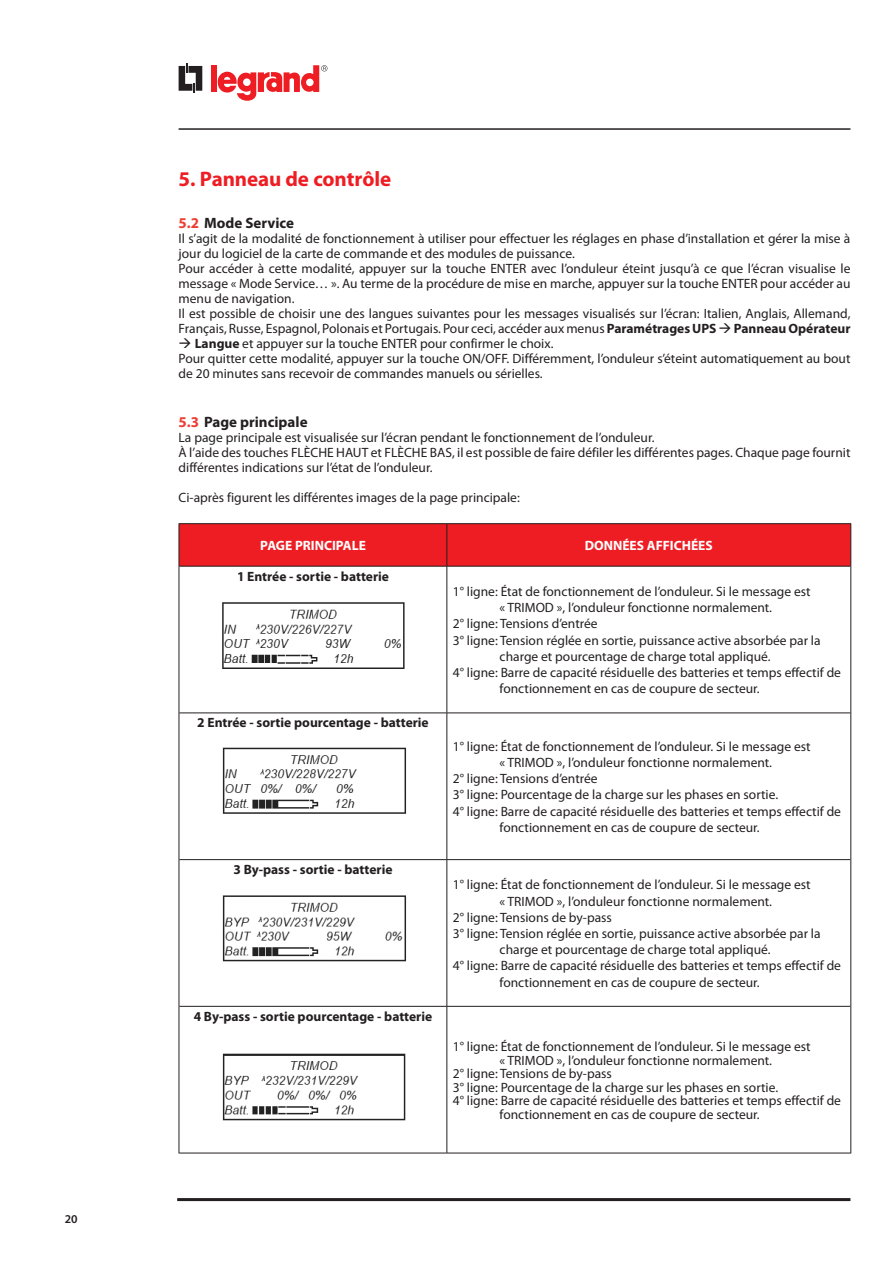
<style>
.page{position:relative;width:893px;height:1263px;background:#fff}
.page>*{position:absolute;margin:0;border:0;box-sizing:border-box;transform-origin:0 0}
.t1{font:700 21px "Myriad Pro";letter-spacing:-.005em;color:#ee1d23}
.t2{font:700 15px "Myriad Pro";color:#231f20}
.Text_-_9pt{font:13.5px/16.2px "Myriad Pro";color:#231f20}
.Testo_normale{font:13.5px/15px "Myriad Pro";color:#231f20}
.Text_-_9pt-2{font:700 13.5px "Myriad Pro";color:#231f20}
.Text_-_9pt_-_Bold{font:700 13.5px "Myriad Pro";color:#231f20}
.Text_-_9pt_-_Bold-2{font:700 13.5px "Myriad Pro";color:#fff}
.t3{font:600 12px "Myriad Pro";color:#231f20}
.s1{color:#ee3e34}
.s2{font-weight:700}
</style>
<div class="page">
<hr style="left:179px;top:128px;width:671px;height:2px;background:#231f20">
<hr style="left:177px;top:1198px;width:673px;height:3px;background:#231f20">
<svg style="left:179px;top:64px;width:23px;height:29px"></svg>
<div style="left:211px;top:65px;width:6px;height:27px;background:#ee1d23"></div>
<svg style="left:218px;top:65px;width:109px;height:36px"></svg>
<div style="left:180px;top:524px;width:670px;height:42px;background:#ee1d23"></div>
<hr style="left:179px;top:1006px;width:1px;height:147px;background:#231f20">
<hr style="left:850px;top:1006px;width:1px;height:147px;background:#231f20">
<hr style="left:179px;top:523px;width:268px;height:1px;background:#231f20">
<hr style="left:179px;top:524px;width:1px;height:42px;background:#231f20">
<hr style="left:447px;top:523px;width:404px;height:1px;background:#231f20">
<hr style="left:850px;top:524px;width:1px;height:42px;background:#231f20">
<hr style="left:179px;top:566px;width:1px;height:147px;background:#231f20">
<hr style="left:850px;top:566px;width:1px;height:147px;background:#231f20">
<hr style="left:179px;top:713px;width:1px;height:147px;background:#231f20">
<hr style="left:850px;top:713px;width:1px;height:147px;background:#231f20">
<hr style="left:179px;top:860px;width:1px;height:146px;background:#231f20">
<hr style="left:850px;top:860px;width:1px;height:146px;background:#231f20">
<hr style="left:447px;top:524px;width:1px;height:42px;background:#231f20">
<hr style="left:179px;top:566px;width:268px;height:1px;background:#231f20">
<hr style="left:447px;top:566px;width:403px;height:1px;background:#231f20">
<hr style="left:447px;top:566px;width:1px;height:147px;background:#231f20">
<hr style="left:179px;top:713px;width:268px;height:1px;background:#231f20">
<hr style="left:447px;top:713px;width:403px;height:1px;background:#231f20">
<hr style="left:447px;top:713px;width:1px;height:146px;background:#231f20">
<hr style="left:179px;top:859px;width:268px;height:1px;background:#231f20">
<hr style="left:447px;top:859px;width:403px;height:1px;background:#231f20">
<hr style="left:447px;top:860px;width:1px;height:146px;background:#231f20">
<hr style="left:179px;top:1006px;width:268px;height:1px;background:#231f20">
<hr style="left:447px;top:1006px;width:403px;height:1px;background:#231f20">
<hr style="left:447px;top:1006px;width:1px;height:147px;background:#231f20">
<hr style="left:179px;top:1153px;width:268px;height:1px;background:#231f20">
<hr style="left:447px;top:1153px;width:404px;height:1px;background:#231f20">
<img style="left:222px;top:602px;width:183px;height:67px">
<img style="left:222px;top:747px;width:185px;height:67px">
<img style="left:222px;top:895px;width:185px;height:67px">
<img style="left:222px;top:1053px;width:184px;height:68px">
<p class="t3" style="left:65px;top:1211px;width:14px">20</p>
<p class="t1" style="left:178px;top:165px;width:214px">5. Panneau de contrôle</p>
<p class="t2" style="left:179px;top:213px;width:117px"><span class="s1">5.2</span> Mode Service</p>
<p class="Testo_normale" style="left:179px;top:231px;width:673px">Il s’agit de la modalité de fonctionnement à utiliser pour effectuer les réglages en phase d’installation et gérer la mise à jour du logiciel de la carte de commande et des modules de puissance.</p>
<p class="Testo_normale" style="left:179px;top:261px;width:673px;text-align:justify">Pour accéder à cette modalité, appuyer sur la touche ENTER avec l’onduleur éteint jusqu’à ce que l’écran visualise le message « Mode Service… ». Au terme de la procédure de mise en marche, appuyer sur la touche ENTER pour accéder au menu de navigation.</p>
<p class="Testo_normale" style="left:179px;top:306px;width:673px">Il est possible de choisir une des langues suivantes pour les messages visualisés sur l’écran: Italien, Anglais, Allemand,<br>Français, Russe, Espagnol, Polonais et Portugais. Pour ceci, accéder aux menus <span class="s2">Paramétrages UPS</span> →<span class="s2">Panneau Opérateur</span></p>
<p class="Testo_normale" style="left:179px;top:336px;width:376px">→ <span class="s2">Langue</span> et appuyer sur la touche ENTER pour confirmer le choix.</p>
<p class="Testo_normale" style="left:179px;top:351px;width:673px">Pour quitter cette modalité, appuyer sur la touche ON/OFF. Différemment, l’onduleur s’éteint automatiquement au bout de 20 minutes sans recevoir de commandes manuels ou sérielles.</p>
<p class="t2" style="left:179px;top:412px;width:130px"><span class="s1">5.3</span> Page principale</p>
<p class="Testo_normale" style="left:179px;top:429px;width:477px">La page principale est visualisée sur l’écran pendant le fonctionnement de l’onduleur.</p>
<p class="Testo_normale" style="left:179px;top:444px;width:673px">À l’aide des touches FLÈCHE HAUT et FLÈCHE BAS, il est possible de faire défiler les différentes pages. Chaque page fournit différentes indications sur l’état de l’onduleur.</p>
<p class="Testo_normale" style="left:179px;top:489px;width:343px">Ci-après figurent les différentes images de la page principale:</p>
<p class="Text_-_9pt_-_Bold-2" style="left:260px;top:537px;width:107px">PAGE PRINCIPALE</p>
<p class="Text_-_9pt_-_Bold-2" style="left:585px;top:537px;width:130px">DONNÉES AFFICHÉES</p>
<p class="Text_-_9pt-2" style="left:237px;top:567px;width:153px">1 Entrée - sortie - batterie</p>
<p class="Text_-_9pt" style="left:500px;top:583px;width:313px;text-indent:-47px">1° ligne: État de fonctionnement de l’onduleur. Si le message est « TRIMOD », l’onduleur fonctionne normalement.</p>
<p class="Text_-_9pt" style="left:453px;top:615px;width:146px">2° ligne: Tensions d’entrée</p>
<p class="Text_-_9pt" style="left:453px;top:632px;width:369px;text-align:center">3° ligne: Tension réglée en sortie, puissance active absorbée par la charge et pourcentage de charge total appliqué.</p>
<p class="Text_-_9pt" style="left:500px;top:664px;width:343px;text-indent:-47px">4° ligne: Barre de capacité résiduelle des batteries et temps effectif de fonctionnement en cas de coupure de secteur.</p>
<p class="Text_-_9pt-2" style="left:197px;top:714px;width:233px">2 Entrée - sortie pourcentage - batterie</p>
<p class="Text_-_9pt" style="left:500px;top:738px;width:313px;text-indent:-47px">1° ligne: État de fonctionnement de l’onduleur. Si le message est « TRIMOD », l’onduleur fonctionne normalement.</p>
<p class="Text_-_9pt" style="left:453px;top:770px;width:146px">2° ligne: Tensions d’entrée</p>
<p class="Text_-_9pt" style="left:453px;top:786px;width:327px">3° ligne: Pourcentage de la charge sur les phases en sortie.</p>
<p class="Text_-_9pt" style="left:500px;top:803px;width:343px;text-indent:-47px">4° ligne: Barre de capacité résiduelle des batteries et temps effectif de fonctionnement en cas de coupure de secteur.</p>
<p class="Text_-_9pt-2" style="left:233px;top:861px;width:160px">3 By-pass - sortie - batterie</p>
<p class="Text_-_9pt" style="left:500px;top:876px;width:313px;text-indent:-47px">1° ligne: État de fonctionnement de l’onduleur. Si le message est « TRIMOD », l’onduleur fonctionne normalement.</p>
<p class="Text_-_9pt" style="left:453px;top:909px;width:161px">2° ligne: Tensions de by-pass</p>
<p class="Text_-_9pt" style="left:453px;top:925px;width:369px;text-align:center">3° ligne: Tension réglée en sortie, puissance active absorbée par la charge et pourcentage de charge total appliqué.</p>
<p class="Text_-_9pt" style="left:500px;top:957px;width:343px;text-indent:-47px">4° ligne: Barre de capacité résiduelle des batteries et temps effectif de fonctionnement en cas de coupure de secteur.</p>
<p class="Text_-_9pt_-_Bold" style="left:194px;top:1007px;width:240px">4 By-pass - sortie pourcentage - batterie</p>
<p class="Text_-_9pt" style="left:500px;top:1039px;width:313px;line-height:13.5px;text-indent:-47px">1° ligne: État de fonctionnement de l’onduleur. Si le message est « TRIMOD », l’onduleur fonctionne normalement.</p>
<p class="Text_-_9pt" style="left:453px;top:1065px;width:161px">2° ligne: Tensions de by-pass</p>
<p class="Text_-_9pt" style="left:453px;top:1079px;width:327px">3° ligne: Pourcentage de la charge sur les phases en sortie.</p>
<p class="Text_-_9pt" style="left:500px;top:1093px;width:343px;line-height:13.5px;text-indent:-47px">4° ligne: Barre de capacité résiduelle des batteries et temps effectif de fonctionnement en cas de coupure de secteur.</p>
</div>
